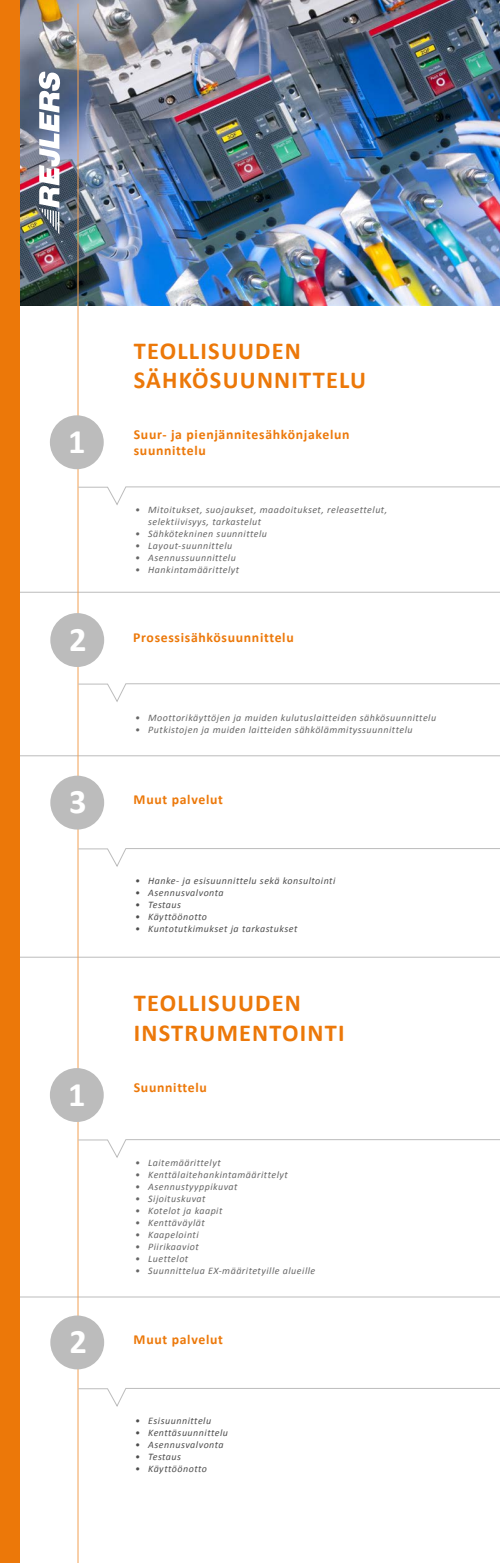
<style>
.page{position:relative;width:500px;height:1563px;background:#fff}
.page>*{position:absolute;margin:0;border:0;box-sizing:border-box;transform-origin:0 0}
.t1{font:700 34.5px "Calibri";color:#fff}
.t2{font:700 24.38px/29.2px "Calibri";letter-spacing:.05em;color:#ec7809}
.t3{font:700 13.75px/16.5px "Calibri";letter-spacing:.05em;color:#ec7809}
.t4{font:italic 10px/12px "Calibri";letter-spacing:.05em;color:#666}
.t5{font:italic 10px "Calibri";letter-spacing:.05em;color:#4d4d4d}
</style>
<div class="page">
<hr style="left:0;top:957px;width:500px;height:1px;background:#bcbcbc">
<hr style="left:0;top:592px;width:500px;height:1px;background:#bcbcbc">
<hr style="left:0;top:755px;width:500px;height:1px;background:#bcbcbc">
<hr style="left:0;top:1296px;width:500px;height:1px;background:#bcbcbc">
<img style="left:20px;top:0;width:480px;height:305px">
<hr style="left:78px;top:4px;width:1px;height:1558px;background:#f2a053">
<svg style="left:78px;top:848px;width:422px;height:19px"></svg>
<svg style="left:78px;top:1388px;width:422px;height:19px"></svg>
<svg style="left:78px;top:486px;width:422px;height:19px"></svg>
<svg style="left:78px;top:1139px;width:422px;height:19px"></svg>
<svg style="left:78px;top:683px;width:422px;height:19px"></svg>
<svg style="left:39px;top:72px;width:21px;height:162px"></svg>
<div style="left:50px;top:613px;width:54px;height:54px;background:#bcbcbc;border-radius:50%"></div>
<div style="left:50px;top:415px;width:54px;height:54px;background:#bcbcbc;border-radius:50%"></div>
<div style="left:50px;top:1068px;width:54px;height:54px;background:#bcbcbc;border-radius:50%"></div>
<div style="left:50px;top:775px;width:54px;height:54px;background:#bcbcbc;border-radius:50%"></div>
<div style="left:50px;top:1315px;width:54px;height:54px;background:#bcbcbc;border-radius:50%"></div>
<div style="left:0;top:0;width:20px;height:1562px;background:#ec7809"></div>
<h2 class="t2" style="left:134px;top:335px;width:234px">TEOLLISUUDEN<br>SÄHKÖSUUNNITTELU</h2>
<h1 class="t1" style="left:68px;top:420px;width:19px">1</h1>
<h3 class="t3" style="left:134px;top:425px;width:217px">Suur- ja pienjännitesähkönjakelun suunnittelu</h3>
<p class="t4" style="left:148px;top:503px;width:241px;text-indent:-13px">• Mitoitukset, suojaukset, maadoitukset, releasettelut, selektiivisyys, tarkastelut</p>
<p class="t4" style="left:135px;top:527px;width:133px">• Sähkötekninen suunnittelu</p>
<p class="t4" style="left:135px;top:539px;width:99px">• Layout-suunnittelu</p>
<p class="t4" style="left:135px;top:551px;width:102px">• Asennussuunnittelu</p>
<p class="t4" style="left:135px;top:563px;width:106px">• Hankintamäärittelyt</p>
<h1 class="t1" style="left:69px;top:617px;width:19px">2</h1>
<h3 class="t3" style="left:133px;top:629px;width:162px">Prosessisähkösuunnittelu</h3>
<p class="t4" style="left:135px;top:711px;width:303px">• Moottorikäyttöjen ja muiden kulutuslaitteiden sähkösuunnittelu</p>
<p class="t4" style="left:135px;top:723px;width:279px">• Putkistojen ja muiden laitteiden sähkölämmityssuunnittelu</p>
<h1 class="t1" style="left:69px;top:780px;width:19px">3</h1>
<h3 class="t3" style="left:134px;top:791px;width:91px">Muut palvelut</h3>
<p class="t5" style="left:135px;top:874px;width:202px">• Hanke- ja esisuunnittelu sekä konsultointi</p>
<p class="t5" style="left:135px;top:886px;width:90px">• Asennusvalvonta</p>
<p class="t5" style="left:135px;top:898px;width:48px">• Testaus</p>
<p class="t5" style="left:135px;top:910px;width:73px">• Käyttöönotto</p>
<p class="t5" style="left:135px;top:922px;width:164px">• Kuntotutkimukset ja tarkastukset</p>
<h2 class="t2" style="left:134px;top:987px;width:212px">TEOLLISUUDEN<br>INSTRUMENTOINTI</h2>
<h1 class="t1" style="left:68px;top:1073px;width:19px">1</h1>
<h3 class="t3" style="left:134px;top:1078px;width:75px">Suunnittelu</h3>
<p class="t4" style="left:135px;top:1155px;width:87px">• Laitemäärittelyt</p>
<p class="t4" style="left:135px;top:1167px;width:154px">• Kenttälaitehankintamäärittelyt</p>
<p class="t4" style="left:135px;top:1180px;width:104px">• Asennustyyppikuvat</p>
<p class="t4" style="left:135px;top:1192px;width:72px">• Sijoituskuvat</p>
<p class="t4" style="left:135px;top:1204px;width:89px">• Kotelot ja kaapit</p>
<p class="t4" style="left:135px;top:1216px;width:71px">• Kenttäväylät</p>
<p class="t4" style="left:135px;top:1228px;width:65px">• Kaapelointi</p>
<p class="t4" style="left:135px;top:1240px;width:65px">• Piirikaaviot</p>
<p class="t4" style="left:135px;top:1252px;width:55px">• Luettelot</p>
<p class="t4" style="left:135px;top:1264px;width:182px">• Suunnittelua EX-määritetyille alueille</p>
<h1 class="t1" style="left:70px;top:1320px;width:19px">2</h1>
<h3 class="t3" style="left:134px;top:1330px;width:91px">Muut palvelut</h3>
<p class="t5" style="left:135px;top:1414px;width:78px">• Esisuunnittelu</p>
<p class="t5" style="left:135px;top:1426px;width:94px">• Kenttäsuunnittelu</p>
<p class="t5" style="left:135px;top:1438px;width:90px">• Asennusvalvonta</p>
<p class="t5" style="left:135px;top:1450px;width:48px">• Testaus</p>
<p class="t5" style="left:135px;top:1462px;width:73px">• Käyttöönotto</p>
</div>
